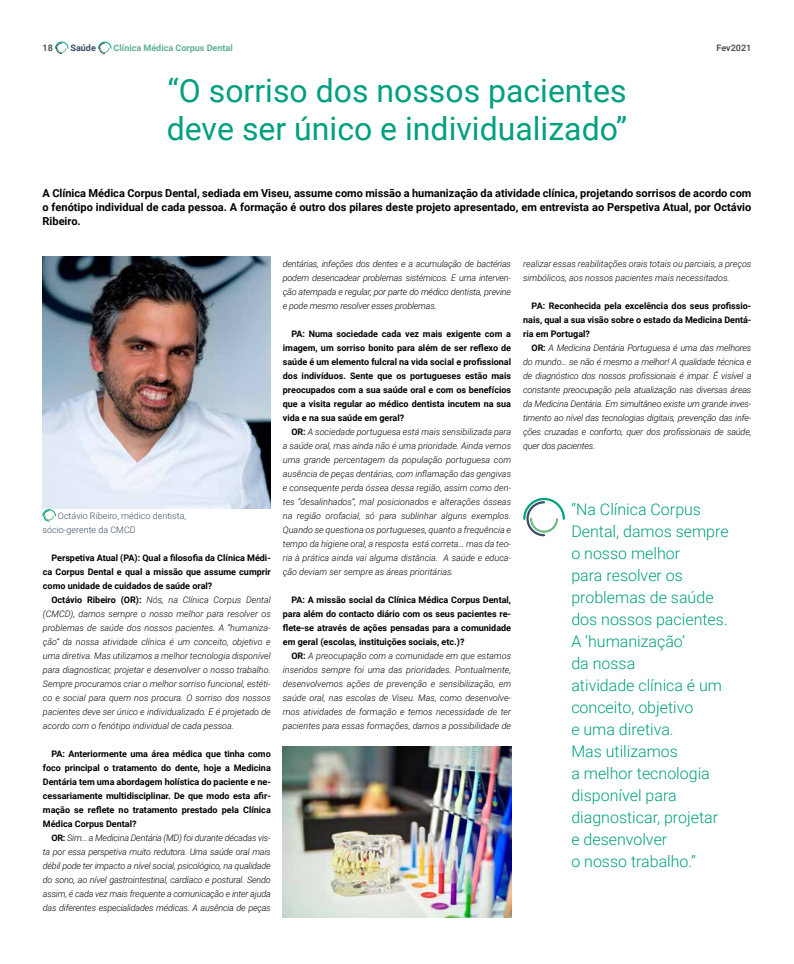
<style>
.page{position:relative;width:794px;height:964px;background:#fff}
.page>*{position:absolute;margin:0;border:0;box-sizing:border-box;transform-origin:0 0}
.t1{font:32px/38.4px "Roboto";color:#009f7f}
.t2{font:300 16px/22px "Roboto";color:#009f7f}
.t3{font:700 11px/14px "Roboto";color:#000;text-align:justify}
.t4{font:italic 300 9px/14px "Roboto";color:#000;text-align:justify}
.t5{font:700 9px/14px "Roboto";color:#000;text-align:justify}
.t6{font:300 9px/14px "Roboto";color:#394d63}
.t7{font:700 9px "Roboto";color:#5fb197}
.t8{font:700 9px "Roboto";color:#565655}
.t9{font:700 9px "Roboto";color:#394d63}
.s1{font-weight:700;font-style:normal}
</style>
<div class="page">
<svg style="left:55px;top:41px;width:14px;height:13px"></svg>
<svg style="left:98px;top:41px;width:14px;height:13px"></svg>
<svg style="left:42px;top:509px;width:14px;height:13px"></svg>
<img style="left:43px;top:256px;width:228px;height:252px">
<svg style="left:523px;top:497px;width:42px;height:40px"></svg>
<img style="left:283px;top:746px;width:228px;height:171px">
<p class="t8" style="left:43px;top:42px;width:12px">18</p>
<p class="t9" style="left:71px;top:42px;width:27px">Saúde</p>
<p class="t7" style="left:114px;top:42px;width:121px">Clínica Médica Corpus Dental</p>
<p class="t8" style="left:716px;top:42px;width:36px">Fev2021</p>
<h1 class="t1" style="left:167px;top:70px;width:462px">“O sorriso dos nossos pacientes deve ser único e individualizado”</h1>
<p class="t3" style="left:43px;top:185px;width:710px">A Clínica Médica Corpus Dental, sediada em Viseu, assume como missão a humanização da atividade clínica, projetando sorrisos de acordo com o fenótipo individual de cada pessoa. A formação é outro dos pilares deste projeto apresentado, em entrevista ao Perspetiva Atual, por Octávio Ribeiro.</p>
<p class="t4" style="left:283px;top:256px;width:230px">dentárias, infeções dos dentes e a acumulação de bactérias podem desencadear problemas sistémicos. E uma interven&shy;ção atempada e regular, por parte do médico dentista, previne e pode mesmo resolver esses problemas.</p>
<p class="t5" style="left:283px;top:326px;width:230px;text-indent:9px">PA: Numa sociedade cada vez mais exigente com a imagem, um sorriso bonito para além de ser reflexo de saúde é um elemento fulcral na vida social e profissional dos indivíduos. Sente que os portugueses estão mais preocupados com a sua saúde oral e com os benefícios que a visita regular ao médico dentista incutem na sua vida e na sua saúde em geral?</p>
<p class="t4" style="left:283px;top:424px;width:230px;text-indent:9px"><span class="s1">OR:</span> A sociedade portuguesa está mais sensibilizada para a saúde oral, mas ainda não é uma prioridade. Ainda vemos uma grande percentagem da população portuguesa com ausência de peças dentárias, com inflamação das gengivas e consequente perda óssea dessa região, assim como den&shy;tes “desalinhados”, mal posicionados e alterações ósseas na região orofacial, só para sublinhar alguns exemplos.<br>Quando se questiona os portugueses, quanto a frequência e tempo da higiene oral, a resposta está correta… mas da teo&shy;ria à prática ainda vai alguma distância. A saúde e educa&shy;ção deviam ser sempre as áreas prioritárias.</p>
<p class="t5" style="left:283px;top:592px;width:230px;text-indent:9px">PA: A missão social da Clínica Médica Corpus Dental, para além do contacto diário com os seus pacientes re&shy;flete-se através de ações pensadas para a comunidade em geral (escolas, instituições sociais, etc.)?</p>
<p class="t4" style="left:283px;top:648px;width:230px;text-indent:9px"><span class="s1">OR:</span> A preocupação com a comunidade em que estamos inseridos sempre foi uma das prioridades. Pontualmente, desenvolvemos ações de prevenção e sensibilização, em saúde oral, nas escolas de Viseu. Mas, como desenvolve&shy;mos atividades de formação e temos necessidade de ter pacientes para essas formações, damos a possibilidade de</p>
<p class="t4" style="left:523px;top:256px;width:230px">realizar essas reabilitações orais totais ou parciais, a preços simbólicos, aos nossos pacientes mais necessitados.</p>
<p class="t5" style="left:523px;top:298px;width:230px;text-indent:9px">PA: Reconhecida pela excelência dos seus profissio&shy;nais, qual a sua visão sobre o estado da Medicina Dentá&shy;ria em Portugal?</p>
<p class="t4" style="left:523px;top:340px;width:230px;text-indent:9px"><span class="s1">OR:</span> A Medicina Dentária Portuguesa é uma das melhores do mundo… se não é mesmo a melhor! A qualidade técnica e de diagnóstico dos nossos profissionais é impar. É visível a constante preocupação pela atualização nas diversas áreas da Medicina Dentária. Em simultâneo existe um grande inves&shy;timento ao nível das tecnologias digitais, prevenção das infe&shy;ções cruzadas e conforto, quer dos profissionais de saúde, quer dos pacientes.</p>
<p class="t6" style="left:43px;top:508px;width:145px;text-indent:15px">Octávio Ribeiro, médico dentista, sócio-gerente da CMCD</p>
<p class="t2" style="left:571px;top:497px;width:159px">“Na Clínica Corpus<br>Dental, damos sempre o nosso melhor<br>para resolver os problemas de saúde dos nossos pacientes.<br>A ‘humanização’<br>da nossa<br>atividade clínica é um conceito, objetivo<br>e uma diretiva.<br>Mas utilizamos<br>a melhor tecnologia disponível para diagnosticar, projetar e desenvolver<br>o nosso trabalho.”</p>
<p class="t5" style="left:43px;top:550px;width:229px;text-indent:9px">Perspetiva Atual (PA): Qual a filosofia da Clínica Médi&shy;ca Corpus Dental e qual a missão que assume cumprir como unidade de cuidados de saúde oral?</p>
<p class="t4" style="left:43px;top:592px;width:229px;text-indent:9px"><span class="s1">Octávio Ribeiro (OR):</span> Nós, na Clínica Corpus Dental (CMCD), damos sempre o nosso melhor para resolver os problemas de saúde dos nossos pacientes. A “humaniza&shy;ção” da nossa atividade clínica é um conceito, objetivo e uma diretiva. Mas utilizamos a melhor tecnologia disponível para diagnosticar, projetar e desenvolver o nosso trabalho.<br>Sempre procuramos criar o melhor sorriso funcional, estéti&shy;co e social para quem nos procura. O sorriso dos nossos pacientes deve ser único e individualizado. E é projetado de acordo com o fenótipo individual de cada pessoa.</p>
<p class="t5" style="left:43px;top:746px;width:229px;text-indent:9px">PA: Anteriormente uma área médica que tinha como foco principal o tratamento do dente, hoje a Medicina Dentária tem uma abordagem holística do paciente e ne&shy;cessariamente multidisciplinar. De que modo esta afir&shy;mação se reflete no tratamento prestado pela Clínica Médica Corpus Dental?</p>
<p class="t4" style="left:43px;top:830px;width:229px;text-indent:9px"><span class="s1">OR:</span> Sim… a Medicina Dentária (MD) foi durante décadas vis&shy;ta por essa perspetiva muito redutora. Uma saúde oral mais débil pode ter impacto a nível social, psicológico, na qualidade do sono, ao nível gastrointestinal, cardíaco e postural. Sendo assim, é cada vez mais frequente a comunicação e inter ajuda das diferentes especialidades médicas. A ausência de peças</p>
</div>
